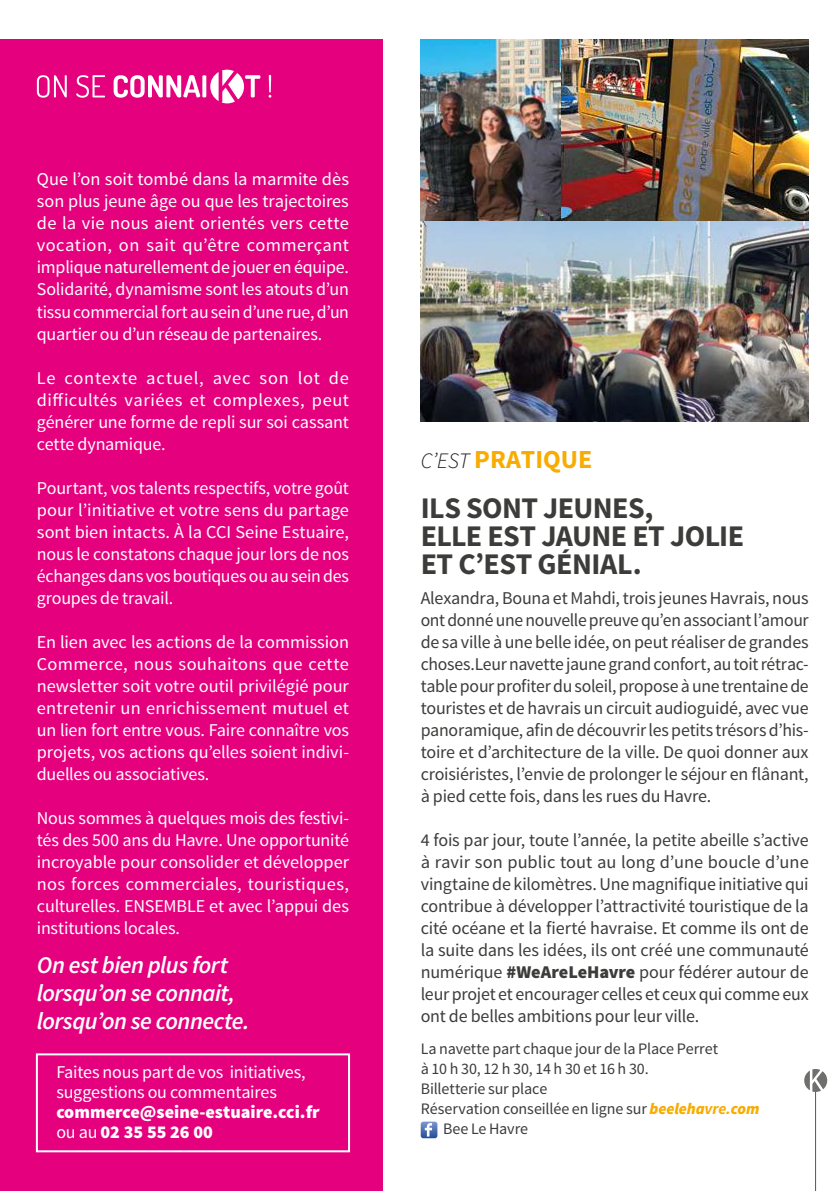
<style>
.page{position:relative;width:840px;height:1191px;background:#fff}
.page>*{position:absolute;margin:0;border:0;box-sizing:border-box;transform-origin:0 0}
.t1{font:700 30px/28px "Source Sans Pro";letter-spacing:-.02em;color:#3c3c3b}
.t2{font:700 26px "Source Sans Pro";color:#f8ac00}
.t3{font:italic 600 24px/28px "Source Sans Pro";letter-spacing:-.025em;color:#fff}
.t4{font:18px/22px "Source Sans Pro";letter-spacing:-.01em;color:#fff;text-align:justify}
.t5{font:18px/22px "Source Sans Pro";letter-spacing:-.015em;color:#3c3c3b;text-align:justify}
.t6{font:900 18px/20px "Source Sans Pro";color:#fff}
.t7{font:16px "Source Sans Pro";letter-spacing:-.005em;color:#3c3c3b}
.s1{font-weight:400}
.s2{font-weight:300;font-style:italic;font-size:22px;color:#1c1c1b}
.s3{font-weight:900}
.s4{font-weight:900;font-style:italic;color:#f8ac00}
.s5{font-weight:700;font-style:italic;color:#f8ac00}
</style>
<div class="page">
<div style="left:0;top:39px;width:382px;height:1151px;background:#e5007d"></div>
<img style="left:420px;top:220px;width:388px;height:201px">
<img style="left:420px;top:39px;width:141px;height:181px">
<img style="left:561px;top:39px;width:247px;height:181px">
<svg style="left:420px;top:1121px;width:17px;height:17px"></svg>
<svg style="left:37px;top:75px;width:30px;height:23px"></svg>
<svg style="left:76px;top:75px;width:29px;height:23px"></svg>
<svg style="left:268px;top:75px;width:3px;height:23px"></svg>
<svg style="left:114px;top:70px;width:146px;height:33px"></svg>
<hr style="left:814px;top:1087px;width:1px;height:104px;background:#575656">
<svg style="left:804px;top:1069px;width:22px;height:23px"></svg>
<div style="left:36px;top:1053px;width:314px;height:99px;border:2px solid #fff"></div>
<p class="t4" style="left:37px;top:169px;width:313px">Que l’on soit tombé dans la marmite dès son plus jeune âge ou que les trajectoires de la vie nous aient orientés vers cette vocation, on sait qu’être commerçant implique naturellement de jouer en équipe.<br>Solidarité, dynamisme sont les atouts d’un tissu commercial fort au sein d’une rue, d’un quartier ou d’un réseau de partenaires.</p>
<p class="t4" style="left:37px;top:367px;width:313px">Le contexte actuel, avec son lot de difficultés variées et complexes, peut générer une forme de repli sur soi cassant cette dynamique.</p>
<p class="t4" style="left:37px;top:477px;width:313px">Pourtant, vos talents respectifs, votre goût pour l’initiative et votre sens du partage sont bien intacts. À la CCI Seine Estuaire, nous le constatons chaque jour lors de nos échanges dans vos boutiques ou au sein des groupes de travail.</p>
<p class="t4" style="left:37px;top:631px;width:313px">En lien avec les actions de la commission Commerce, nous souhaitons que cette newsletter soit votre outil privilégié pour entretenir un enrichissement mutuel et un lien fort entre vous. Faire connaître vos projets, vos actions qu’elles soient indivi&shy;duelles ou associatives.</p>
<p class="t4" style="left:37px;top:807px;width:313px">Nous sommes à quelques mois des festivi&shy;tés des 500 ans du Havre. Une opportunité incroyable pour consolider et développer nos forces commerciales, touristiques, culturelles. ENSEMBLE et avec l’appui des institutions locales.</p>
<h3 class="t3" style="left:37px;top:951px;width:214px">On est bien plus fort lorsqu’on se connait, lorsqu’on se connecte.</h3>
<p class="t4" style="left:56px;top:1062px;width:251px;line-height:20px">Faites nous part de vos initiatives, suggestions ou commentaires</p>
<p class="t6" style="left:56px;top:1103px;width:265px">commerce@seine-estuaire.cci.fr <span class="s1">ou au</span> 02 35 55 26 00</p>
<h2 class="t2" style="left:420px;top:442px;width:173px"><span class="s2">C’EST</span> PRATIQUE</h2>
<h1 class="t1" style="left:420px;top:495px;width:325px">ILS SONT JEUNES,<br>ELLE EST JAUNE ET JOLIE<br>ET C’EST GÉNIAL.</h1>
<p class="t5" style="left:420px;top:587px;width:389px">Alexandra, Bouna et Mahdi, trois jeunes Havrais, nous ont donné une nouvelle preuve qu’en associant l’amour de sa ville à une belle idée, on peut réaliser de grandes choses.Leur navette jaune grand confort, au toit rétrac&shy;table pour profiter du soleil, propose à une trentaine de touristes et de havrais un circuit audioguidé, avec vue panoramique, afin de découvrir les petits trésors d’his&shy;toire et d’architecture de la ville. De quoi donner aux croisiéristes, l’envie de prolonger le séjour en flânant, à pied cette fois, dans les rues du Havre.</p>
<p class="t5" style="left:420px;top:829px;width:389px">4 fois par jour, toute l’année, la petite abeille s’active à ravir son public tout au long d’une boucle d’une vingtaine de kilomètres. Une magnifique initiative qui contribue à développer l’attractivité touristique de la cité océane et la fierté havraise. Et comme ils ont de la suite dans les idées, ils ont créé une communauté numérique <span class="s3">#WeAreLeHavre</span> pour fédérer autour de leur projet et encourager celles et ceux qui comme eux ont de belles ambitions pour leur ville.</p>
<p class="t7" style="left:420px;top:1039px;width:299px">La navette part chaque jour de la Place Perret</p>
<p class="t7" style="left:420px;top:1059px;width:229px">à 10 h 30, 12 h 30, 14 h 30 et 16 h 30.</p>
<p class="t7" style="left:420px;top:1079px;width:128px">Billetterie sur place</p>
<p class="t7" style="left:420px;top:1099px;width:340px">Réservation conseillée en ligne sur <span class="s4">beeleha</span><span class="s5">vre.</span><span class="s4">com</span></p>
<p class="t7" style="left:443px;top:1119px;width:86px">Bee Le Havre</p>
</div>
